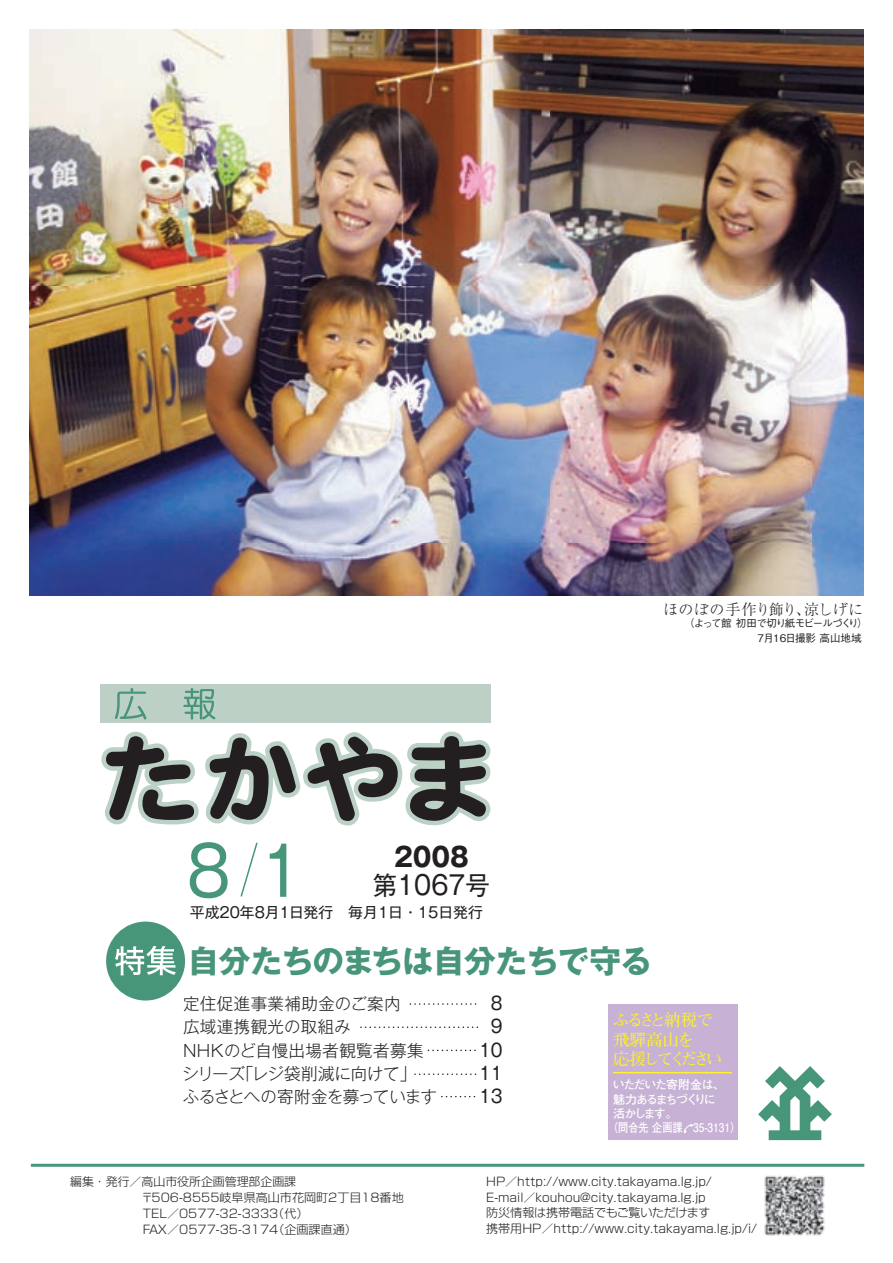
<style>
.page{position:relative;width:893px;height:1263px;background:#fff}
.page>*{position:absolute;margin:0;border:0;box-sizing:border-box;transform-origin:0 0}
.t1{font:67.5px "Gothic MB101 Pro Regular 90 pv RKSJ H";color:#489679;scale:.95 1}
.t2{font:31.5px "Gothic MB101 Pro Bold 90 pv RKSJ H";letter-spacing:-.02em;color:#489679}
.t3{font:26.55px "Gothic MB101 Pro Bold 90 pv RKSJ H";color:#231f20;scale:.93 1}
.t4{font:26.25px "Gothic MB101 Pro Regular 90 pv RKSJ H";color:#231f20;scale:.95 1}
.t5{font:18px/23.2px "Gothic MB101 Pro Regular 90 pv RKSJ H";color:#231f20;text-align:right;scale:.95 1}
.t6{font:16.5px/23.2px "Gothic MB101 Pro Light 90 pv RKSJ H";letter-spacing:.015em;color:#231f20}
.t7{font:16.5px/19.8px "Futo Min A101 Pro Bold 90 pv RKSJ H";letter-spacing:-.15em;color:#fff229}
.t8{font:15px "Ryumin Pro Light 90 pv RKSJ H";letter-spacing:.005em;color:#231f20}
.t9{font:14.85px "Gothic MB101 Pro Regular 90 pv RKSJ H";color:#231f20}
.t10{font:12px "Futo Go B101 Pro Bold 90 pv RKSJ H";letter-spacing:-.075em;color:#fff}
.t11{font:12px "Futo Go B101 Pro Bold 90 pv RKSJ H";color:#fff;scale:.85 1}
.t12{font:12px "Futo Go B101 Pro Bold 90 pv RKSJ H";letter-spacing:-.175em;color:#fff}
.t13{font:11.85px/15.8px "Shin Go Pro Light 90 pv RKSJ H";color:#231f20}
.t14{font:11.7px "Shin Go Pro Light 90 pv RKSJ H";color:#231f20}
.t15{font:10.5px/14.7px "Gothic BBB Pro Medium 90 pv RKSJ H";letter-spacing:-.075em;color:#231f20}
.s1{font-size:25.5px}
.s2{font-size:25.8px}
</style>
<div class="page">
<img style="left:30px;top:30px;width:833px;height:565px">
<img style="left:764px;top:1175px;width:61px;height:61px">
<div style="left:100px;top:685px;width:390px;height:38px;background:#bdd0c6"></div>
<svg style="left:115px;top:688px;width:31px;height:31px"></svg>
<svg style="left:183px;top:688px;width:32px;height:32px"></svg>
<svg style="left:101px;top:731px;width:390px;height:95px"></svg>
<svg style="left:240px;top:842px;width:18px;height:55px"></svg>
<div style="left:106px;top:921px;width:79px;height:79px;background:#489679;border-radius:50%"></div>
<svg style="left:115px;top:946px;width:61px;height:29px"></svg>
<hr style="left:31px;top:1164px;width:833px;height:3px;background:#489679">
<svg style="left:758px;top:1066px;width:74px;height:74px"></svg>
<svg style="left:410px;top:1003px;width:66px;height:2px"></svg>
<svg style="left:361px;top:1026px;width:117px;height:2px"></svg>
<svg style="left:442px;top:1096px;width:34px;height:1px"></svg>
<svg style="left:415px;top:1073px;width:61px;height:2px"></svg>
<svg style="left:428px;top:1050px;width:47px;height:1px"></svg>
<div style="left:608px;top:1005px;width:130px;height:135px;background:#c7b2d5"></div>
<hr style="left:613px;top:1072px;width:119px;height:1px;background:#fff229">
<svg style="left:683px;top:1124px;width:10px;height:9px"></svg>
<p class="t8" style="left:663px;top:604px;width:201px">ほのぼの手作り飾り、涼しげに</p>
<p class="t15" style="left:758px;top:618px;width:112px;text-indent:-74px">（よって館 初田で切り紙モビールづくり）<br>7月16日撮影 高山地域</p>
<h1 class="t1" style="left:187px;top:846px;width:124px">8 1</h1>
<h3 class="t3" style="left:394px;top:847px;width:82px">2008</h3>
<h3 class="t4" style="left:373px;top:875px;width:125px"><span class="s1">第</span>1067<span class="s2">号</span></h3>
<p class="t9" style="left:190px;top:907px;width:295px">平成20年8月1日発行　毎月1日・15日発行</p>
<h2 class="t2" style="left:188px;top:949px;width:466px">自分たちのまちは自分たちで守る</h2>
<h3 class="t6" style="left:182px;top:994px;width:256px">定住促進事業補助金のご案内<br>広域連携観光の取組み<br>NHKのど自慢出場者観覧者募集シリーズ｢レジ袋削減に向けて｣<br>ふるさとへの寄附金を募っています</h3>
<h3 class="t5" style="left:479px;top:994px;width:26px">8<br>9<br>10<br>11<br>13</h3>
<h3 class="t7" style="left:613px;top:1012px;width:111px">ふるさと納税で飛驒高山を<br>応援してください</h3>
<p class="t10" style="left:613px;top:1080px;width:114px">いただいた寄附金は、</p>
<p class="t12" style="left:613px;top:1094px;width:104px">魅力あるまちづくりに</p>
<p class="t10" style="left:613px;top:1109px;width:66px">活かします。</p>
<p class="t11" style="left:608px;top:1123px;width:158px">（問合先 企画課　35-3131）</p>
<p class="t14" style="left:70px;top:1177px;width:228px">編集・発行／高山市役所企画管理部企画課</p>
<p class="t13" style="left:141px;top:1191px;width:264px">〒506-8555岐阜県高山市花岡町2丁目18番地<br>TEL／0577-32-3333（代）<br>FAX／0577-35-3174（企画課直通）</p>
<p class="t13" style="left:486px;top:1175px;width:273px">HP／http://www.city.takayama.lg.jp/<br>E-mail／kouhou@city.takayama.lg.jp<br>防災情報は携帯電話でもご覧いただけます<br>携帯用HP／http://www.city.takayama.lg.jp/i/</p>
</div>
